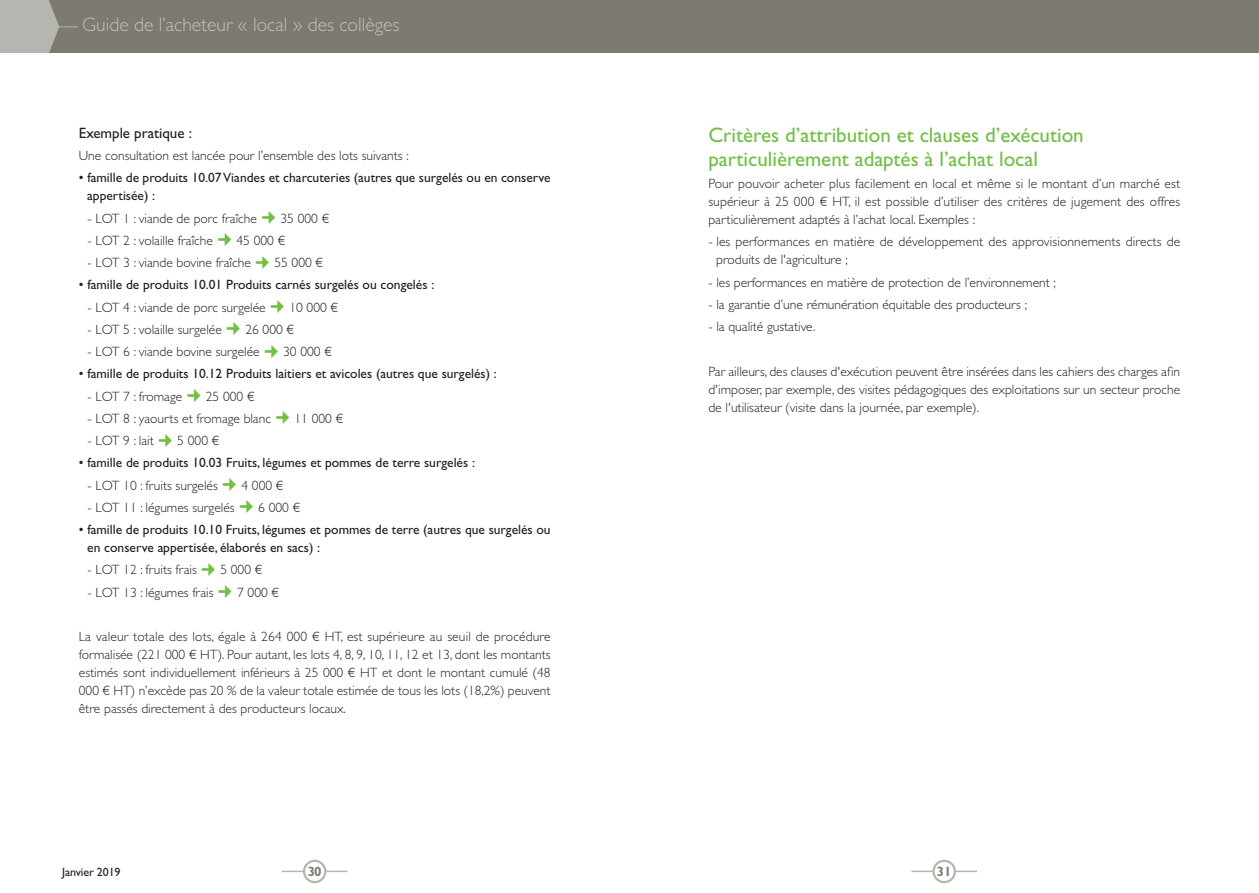
<style>
.page{position:relative;width:1259px;height:893px;background:#fff}
.page>*{position:absolute;margin:0;border:0;box-sizing:border-box;transform-origin:0 0}
.t1{font:21px/24px "Gill Sans Std";color:#71bf44}
.t2{font:300 19.5px "Gill Sans Std";color:#c0bfb9}
.t3{font:15px "Gill Sans Std";color:#231f20}
.t4{font:300 13.5px/18px "Gill Sans Std";color:#231f20;text-align:justify}
.t5{font:13.5px/18px "Gill Sans Std";color:#231f20}
.t6{font:700 13.5px "Gill Sans Std";color:#7c7a71}
.t7{font:12px "Gill Sans Std";letter-spacing:-.01em;color:#231f20}
</style>
<div class="page">
<svg style="left:282px;top:860px;width:65px;height:23px"></svg>
<svg style="left:911px;top:860px;width:66px;height:23px"></svg>
<div style="left:0;top:0;width:1259px;height:53px;background:#7c7a71"></div>
<svg style="left:0;top:0;width:78px;height:53px"></svg>
<h2 class="t2" style="left:82px;top:17px;width:318px">Guide de l’acheteur « local » des collèges</h2>
<p class="t3" style="left:79px;top:127px;width:115px">Exemple pratique :</p>
<p class="t4" style="left:79px;top:148px;width:331px">Une consultation est lancée pour l’ensemble des lots suivants :</p>
<p class="t5" style="left:87px;top:170px;width:465px;text-indent:-8px">• famille de produits 10.07Viandes et charcuteries (autres que surgelés ou en conserve appertisée) :</p>
<p class="t4" style="left:87px;top:210px;width:171px">- LOT 1 : viande de porc fraîche</p>
<p class="t4" style="left:280px;top:210px;width:50px">35 000 €</p>
<p class="t4" style="left:87px;top:233px;width:127px">- LOT 2 : volaille fraîche</p>
<p class="t4" style="left:236px;top:233px;width:50px">45 000 €</p>
<p class="t4" style="left:87px;top:255px;width:165px">- LOT 3 : viande bovine fraîche</p>
<p class="t4" style="left:274px;top:255px;width:50px">55 000 €</p>
<p class="t5" style="left:79px;top:277px;width:357px">• famille de produits 10.01 Produits carnés surgelés ou congelés :</p>
<p class="t4" style="left:87px;top:299px;width:180px">- LOT 4 : viande de porc surgelée</p>
<p class="t4" style="left:289px;top:299px;width:50px">10 000 €</p>
<p class="t4" style="left:87px;top:322px;width:136px">- LOT 5 : volaille surgelée</p>
<p class="t4" style="left:245px;top:322px;width:50px">26 000 €</p>
<p class="t4" style="left:87px;top:344px;width:174px">- LOT 6 : viande bovine surgelée</p>
<p class="t4" style="left:283px;top:344px;width:50px">30 000 €</p>
<p class="t5" style="left:79px;top:366px;width:419px">• famille de produits 10.12 Produits laitiers et avicoles (autres que surgelés) :</p>
<p class="t4" style="left:87px;top:388px;width:96px">- LOT 7 : fromage</p>
<p class="t4" style="left:206px;top:388px;width:50px">25 000 €</p>
<p class="t4" style="left:87px;top:411px;width:185px">- LOT 8 : yaourts et fromage blanc</p>
<p class="t4" style="left:294px;top:411px;width:50px">11 000 €</p>
<p class="t4" style="left:87px;top:433px;width:68px">- LOT 9 : lait</p>
<p class="t4" style="left:177px;top:433px;width:44px">5 000 €</p>
<p class="t5" style="left:79px;top:455px;width:398px">• famille de produits 10.03 Fruits, légumes et pommes de terre surgelés :</p>
<p class="t4" style="left:87px;top:477px;width:132px">- LOT 10 : fruits surgelés</p>
<p class="t4" style="left:241px;top:477px;width:44px">4 000 €</p>
<p class="t4" style="left:87px;top:500px;width:149px">- LOT 11 : légumes surgelés</p>
<p class="t4" style="left:258px;top:500px;width:44px">6 000 €</p>
<p class="t5" style="left:87px;top:522px;width:465px;text-indent:-8px">• famille de produits 10.10 Fruits, légumes et pommes de terre (autres que surgelés ou en conserve appertisée, élaborés en sacs) :</p>
<p class="t4" style="left:87px;top:562px;width:111px">- LOT 12 : fruits frais</p>
<p class="t4" style="left:220px;top:562px;width:44px">5 000 €</p>
<p class="t4" style="left:87px;top:584px;width:128px">- LOT 13 : légumes frais</p>
<p class="t4" style="left:237px;top:584px;width:44px">7 000 €</p>
<p class="t4" style="left:79px;top:629px;width:473px">La valeur totale des lots, égale à 264 000 € HT, est supérieure au seuil de procédure formalisée (221 000 € HT). Pour autant, les lots 4, 8, 9, 10, 11, 12 et 13, dont les montants estimés sont individuellement inférieurs à 25 000 € HT et dont le montant cumulé (48<br>000 € HT) n’excède pas 20 % de la valeur totale estimée de tous les lots (18,2%) peuvent être passés directement à des producteurs locaux.</p>
<h1 class="t1" style="left:708px;top:125px;width:377px">Critères d’attribution et clauses d’exécution particulièrement adaptés à l’achat local</h1>
<p class="t4" style="left:708px;top:176px;width:473px">Pour pouvoir acheter plus facilement en local et même si le montant d’un marché est supérieur à 25 000 € HT, il est possible d’utiliser des critères de jugement des offres particulièrement adaptés à l’achat local. Exemples :</p>
<p class="t4" style="left:716px;top:234px;width:465px;text-indent:-8px">- les performances en matière de développement des approvisionnements directs de produits de l'agriculture ;</p>
<p class="t4" style="left:708px;top:274px;width:349px">- les performances en matière de protection de l’environnement ;</p>
<p class="t4" style="left:708px;top:297px;width:320px">- la garantie d’une rémunération équitable des producteurs ;</p>
<p class="t4" style="left:708px;top:319px;width:109px">- la qualité gustative.</p>
<p class="t4" style="left:708px;top:363px;width:473px">Par ailleurs, des clauses d'exécution peuvent être insérées dans les cahiers des charges afin d'imposer, par exemple, des visites pédagogiques des exploitations sur un secteur proche de l'utilisateur (visite dans la journée, par exemple).</p>
<p class="t7" style="left:62px;top:868px;width:60px">Janvier 2019</p>
<p class="t6" style="left:308px;top:866px;width:15px">30</p>
<p class="t6" style="left:936px;top:866px;width:16px">31</p>
</div>
